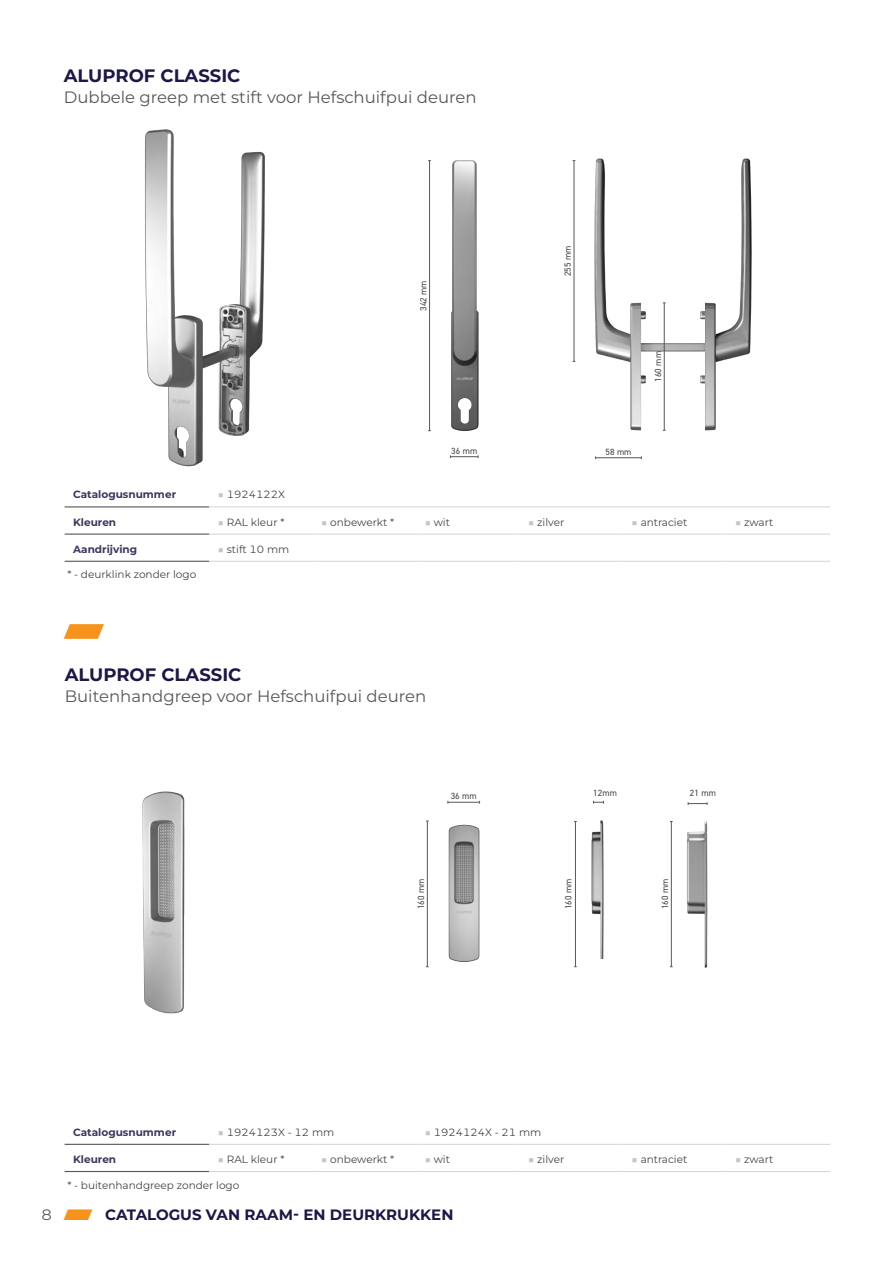
<style>
.page{position:relative;width:893px;height:1263px;background:#fff}
.page>*{position:absolute;margin:0;border:0;box-sizing:border-box;transform-origin:0 0}
.t1{font:700 18px "Aluprof Sans";color:#1b1747}
.t2{font:16.5px "Aluprof Sans";color:#575757}
.t3{font:700 15px "Aluprof Sans";color:#1b1747}
.t4{font:10.5px "Aluprof Sans";color:#434343}
.t5{font:700 10.5px "Aluprof Sans";color:#3c365d}
.t6{font:9px "DIN2014";letter-spacing:.01em;color:#434343}
.s1{color:#c6c6c6}
.s2{font-weight:400;color:#575757}
.s3{color:#f7931d}
</style>
<div class="page">
<svg style="left:64px;top:624px;width:40px;height:15px"></svg>
<hr style="left:65px;top:1144px;width:144px;height:1px;background:#575757">
<hr style="left:65px;top:1171px;width:144px;height:1px;background:#575757">
<hr style="left:209px;top:1144px;width:104px;height:1px;background:#d3d3d3">
<hr style="left:313px;top:1144px;width:103px;height:1px;background:#d3d3d3">
<hr style="left:416px;top:1144px;width:104px;height:1px;background:#d3d3d3">
<hr style="left:520px;top:1144px;width:103px;height:1px;background:#d3d3d3">
<hr style="left:623px;top:1144px;width:104px;height:1px;background:#d3d3d3">
<hr style="left:727px;top:1144px;width:103px;height:1px;background:#d3d3d3">
<hr style="left:209px;top:1171px;width:104px;height:1px;background:#d3d3d3">
<hr style="left:313px;top:1171px;width:103px;height:1px;background:#d3d3d3">
<hr style="left:416px;top:1171px;width:104px;height:1px;background:#d3d3d3">
<hr style="left:520px;top:1171px;width:103px;height:1px;background:#d3d3d3">
<hr style="left:623px;top:1171px;width:104px;height:1px;background:#d3d3d3">
<hr style="left:727px;top:1171px;width:103px;height:1px;background:#d3d3d3">
<hr style="left:65px;top:506px;width:144px;height:1px;background:#575757">
<hr style="left:65px;top:533px;width:144px;height:2px;background:#575757">
<hr style="left:65px;top:561px;width:144px;height:1px;background:#575757">
<hr style="left:209px;top:561px;width:104px;height:1px;background:#d3d3d3">
<hr style="left:313px;top:561px;width:103px;height:1px;background:#d3d3d3">
<hr style="left:416px;top:561px;width:104px;height:1px;background:#d3d3d3">
<hr style="left:520px;top:561px;width:103px;height:1px;background:#d3d3d3">
<hr style="left:623px;top:561px;width:104px;height:1px;background:#d3d3d3">
<hr style="left:727px;top:561px;width:103px;height:1px;background:#d3d3d3">
<hr style="left:209px;top:506px;width:104px;height:1px;background:#d3d3d3">
<hr style="left:313px;top:506px;width:103px;height:1px;background:#d3d3d3">
<hr style="left:416px;top:506px;width:104px;height:1px;background:#d3d3d3">
<hr style="left:520px;top:506px;width:103px;height:1px;background:#d3d3d3">
<hr style="left:623px;top:506px;width:104px;height:1px;background:#d3d3d3">
<hr style="left:727px;top:506px;width:103px;height:1px;background:#d3d3d3">
<hr style="left:209px;top:534px;width:104px;height:1px;background:#d3d3d3">
<hr style="left:313px;top:534px;width:103px;height:1px;background:#d3d3d3">
<hr style="left:416px;top:534px;width:104px;height:1px;background:#d3d3d3">
<hr style="left:520px;top:534px;width:103px;height:1px;background:#d3d3d3">
<hr style="left:623px;top:534px;width:104px;height:1px;background:#d3d3d3">
<hr style="left:727px;top:534px;width:103px;height:1px;background:#d3d3d3">
<hr style="left:427px;top:821px;width:1px;height:146px;background:#575757">
<hr style="left:448px;top:802px;width:32px;height:1px;background:#575757">
<hr style="left:575px;top:821px;width:1px;height:146px;background:#575757">
<svg style="left:593px;top:801px;width:11px;height:2px"></svg>
<img style="left:142px;top:791px;width:43px;height:223px">
<img style="left:448px;top:824px;width:32px;height:138px">
<img style="left:591px;top:820px;width:13px;height:138px">
<hr style="left:671px;top:821px;width:1px;height:146px;background:#575757">
<img style="left:687px;top:820px;width:21px;height:148px">
<svg style="left:688px;top:802px;width:20px;height:3px"></svg>
<img style="left:145px;top:129px;width:120px;height:338px">
<hr style="left:429px;top:161px;width:1px;height:270px;background:#575757">
<svg style="left:450px;top:455px;width:29px;height:3px"></svg>
<img style="left:451px;top:160px;width:28px;height:271px">
<img style="left:575px;top:158px;width:177px;height:273px">
<hr style="left:574px;top:161px;width:1px;height:200px;background:#575757">
<hr style="left:596px;top:457px;width:45px;height:1px;background:#575757">
<hr style="left:664px;top:303px;width:1px;height:127px;background:#575757">
<p class="t1" style="left:64px;top:62px;width:178px">ALUPROF CLASSIC</p>
<p class="t2" style="left:64px;top:85px;width:414px">Dubbele greep met stift voor Hefschuifpui deuren</p>
<p class="t6" style="left:418px;top:311px;width:32px;rotate:-90deg">342 mm</p>
<p class="t6" style="left:451px;top:445px;width:28px">36 mm</p>
<p class="t6" style="left:562px;top:276px;width:32px;rotate:-90deg">255 mm</p>
<p class="t6" style="left:652px;top:382px;width:32px;rotate:-90deg">160 mm</p>
<p class="t6" style="left:605px;top:446px;width:28px">58 mm</p>
<p class="t5" style="left:73px;top:487px;width:105px">Catalogusnummer</p>
<p class="t4" style="left:218px;top:487px;width:69px"><span class="s1">■</span> 1924122X</p>
<p class="t5" style="left:73px;top:514px;width:45px">Kleuren</p>
<p class="t4" style="left:218px;top:515px;width:68px"><span class="s1">■</span> RAL kleur *</p>
<p class="t4" style="left:321px;top:515px;width:75px"><span class="s1">■</span> onbewerkt *</p>
<p class="t4" style="left:425px;top:515px;width:27px"><span class="s1">■</span> wit</p>
<p class="t4" style="left:528px;top:515px;width:38px"><span class="s1">■</span> zilver</p>
<p class="t4" style="left:632px;top:515px;width:57px"><span class="s1">■</span> antraciet</p>
<p class="t4" style="left:735px;top:515px;width:40px"><span class="s1">■</span> zwart</p>
<p class="t5" style="left:73px;top:541px;width:66px">Aandrijving</p>
<p class="t4" style="left:218px;top:542px;width:73px"><span class="s1">■</span> stift 10 mm</p>
<p class="t4" style="left:67px;top:567px;width:130px">* - deurklink zonder logo</p>
<p class="t1" style="left:65px;top:661px;width:178px">ALUPROF CLASSIC</p>
<p class="t2" style="left:65px;top:685px;width:363px">Buitenhandgreep voor Hefschuifpui deuren</p>
<p class="t6" style="left:451px;top:790px;width:28px">36 mm</p>
<p class="t6" style="left:416px;top:909px;width:32px;rotate:-90deg">160 mm</p>
<p class="t6" style="left:593px;top:787px;width:25px">12mm</p>
<p class="t6" style="left:563px;top:909px;width:32px;rotate:-90deg">160 mm</p>
<p class="t6" style="left:690px;top:787px;width:28px">21 mm</p>
<p class="t6" style="left:660px;top:909px;width:32px;rotate:-90deg">160 mm</p>
<p class="t5" style="left:73px;top:1124px;width:105px">Catalogusnummer</p>
<p class="t4" style="left:218px;top:1125px;width:118px"><span class="s1">■</span> 1924123X - 12 mm</p>
<p class="t4" style="left:425px;top:1125px;width:118px"><span class="s1">■</span> 1924124X - 21 mm</p>
<p class="t5" style="left:73px;top:1152px;width:45px">Kleuren</p>
<p class="t4" style="left:218px;top:1152px;width:68px"><span class="s1">■</span> RAL kleur *</p>
<p class="t4" style="left:321px;top:1152px;width:75px"><span class="s1">■</span> onbewerkt *</p>
<p class="t4" style="left:425px;top:1152px;width:27px"><span class="s1">■</span> wit</p>
<p class="t4" style="left:528px;top:1152px;width:38px"><span class="s1">■</span> zilver</p>
<p class="t4" style="left:632px;top:1152px;width:57px"><span class="s1">■</span> antraciet</p>
<p class="t4" style="left:735px;top:1152px;width:40px"><span class="s1">■</span> zwart</p>
<p class="t4" style="left:67px;top:1177px;width:174px">* - buitenhandgreep zonder logo</p>
<h3 class="t3" style="left:41px;top:1204px;width:414px"><span class="s2">8</span> <span class="s3">⸠</span> CATALOGUS VAN RAAM- EN DEURKRUKKEN</h3>
</div>
